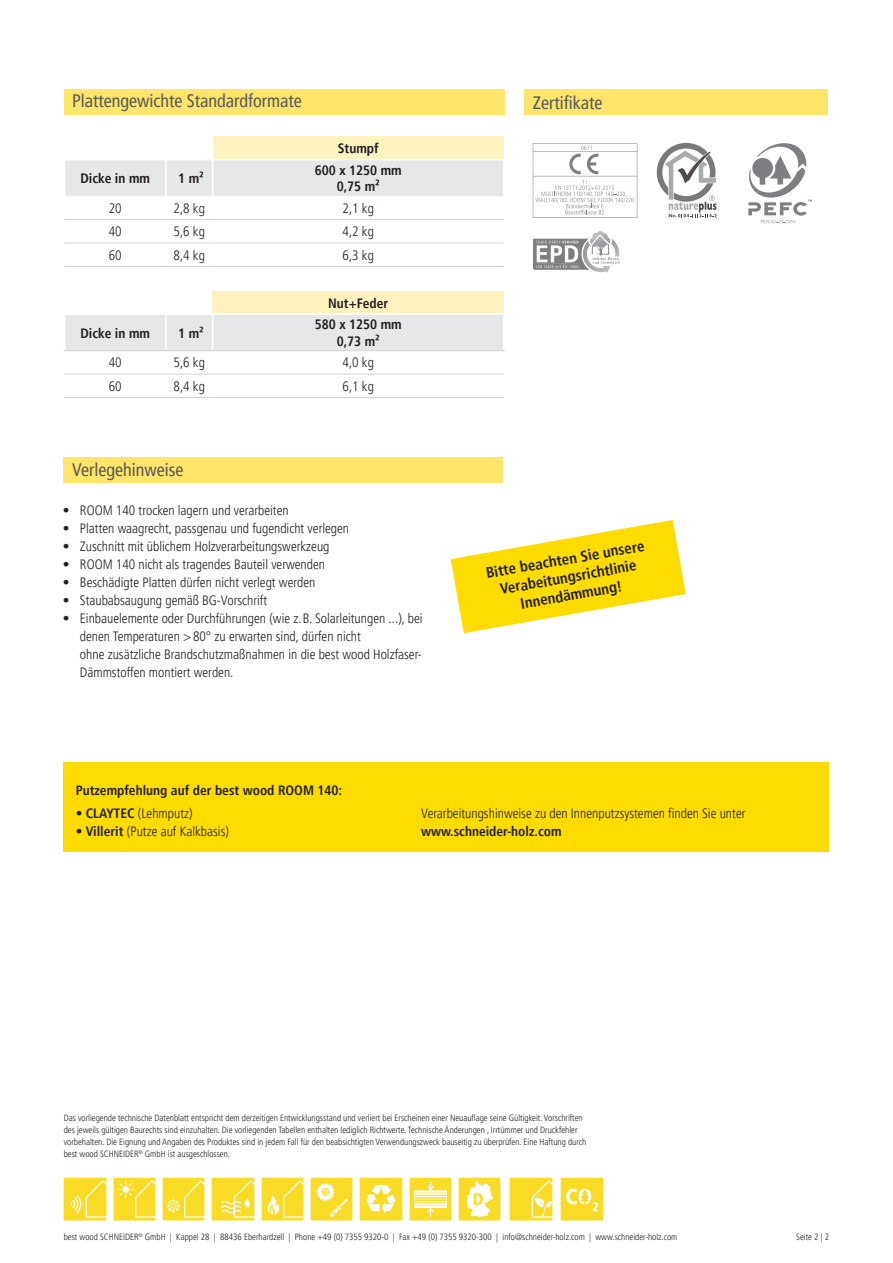
<style>
.page{position:relative;width:893px;height:1263px;background:#fff}
.page>*{position:absolute;margin:0;border:0;box-sizing:border-box;transform-origin:0 0}
.t1{font:condensed 18px "Frutiger LT Pro";color:#57585a}
.t2{font:700 condensed 15px/18px "Frutiger LT Pro";color:#231f20;text-align:center}
.t3{font:300 condensed 13.5px/18px "Frutiger LT Pro";color:#231f20}
.t4{font:700 condensed 13.5px/16.2px "Frutiger LT Pro";color:#231f20;text-align:center}
.t5{font:300 condensed 9px/12px "Frutiger LT Pro";color:#231f20}
.s1{font-weight:700}
</style>
<div class="page">
<img style="left:162px;top:1178px;width:43px;height:42px">
<img style="left:113px;top:1178px;width:43px;height:42px">
<img style="left:212px;top:1178px;width:42px;height:42px">
<img style="left:64px;top:1178px;width:42px;height:42px">
<img style="left:261px;top:1178px;width:43px;height:42px">
<img style="left:509px;top:1178px;width:43px;height:42px">
<img style="left:409px;top:1178px;width:43px;height:42px">
<img style="left:360px;top:1178px;width:42px;height:42px">
<img style="left:458px;top:1178px;width:43px;height:42px">
<img style="left:310px;top:1178px;width:43px;height:42px">
<img style="left:561px;top:1178px;width:42px;height:42px">
<div style="left:524px;top:89px;width:304px;height:25px;background:#ffe569"></div>
<svg style="left:65px;top:136px;width:439px;height:60px"></svg>
<hr style="left:212px;top:160px;width:1px;height:36px;background:#fff">
<hr style="left:503px;top:160px;width:2px;height:36px;background:#fff">
<hr style="left:65px;top:219px;width:101px;height:1px;background:#d1d2d4">
<hr style="left:166px;top:219px;width:47px;height:1px;background:#d1d2d4">
<hr style="left:213px;top:219px;width:291px;height:1px;background:#d1d2d4">
<hr style="left:65px;top:243px;width:101px;height:1px;background:#d1d2d4">
<hr style="left:166px;top:243px;width:47px;height:1px;background:#d1d2d4">
<hr style="left:213px;top:243px;width:291px;height:1px;background:#d1d2d4">
<hr style="left:65px;top:266px;width:101px;height:1px;background:#d1d2d4">
<hr style="left:166px;top:266px;width:47px;height:1px;background:#d1d2d4">
<hr style="left:213px;top:266px;width:291px;height:1px;background:#d1d2d4">
<hr style="left:213px;top:159px;width:292px;height:1px;background:#fff">
<hr style="left:64px;top:159px;width:102px;height:1px;background:#fff">
<hr style="left:166px;top:159px;width:47px;height:1px;background:#fff">
<div style="left:64px;top:89px;width:441px;height:25px;background:#ffe569"></div>
<div style="left:64px;top:457px;width:439px;height:26px;background:#ffe569"></div>
<div style="left:63px;top:763px;width:765px;height:89px;background:#ffdc01"></div>
<svg style="left:657px;top:143px;width:60px;height:74px"></svg>
<img style="left:533px;top:231px;width:87px;height:41px">
<hr style="left:213px;top:350px;width:292px;height:1px;background:#d1d2d4">
<hr style="left:65px;top:374px;width:101px;height:1px;background:#d1d2d4">
<hr style="left:213px;top:374px;width:291px;height:1px;background:#d1d2d4">
<hr style="left:65px;top:397px;width:101px;height:1px;background:#d1d2d4">
<hr style="left:213px;top:397px;width:291px;height:1px;background:#d1d2d4">
<svg style="left:64px;top:291px;width:440px;height:60px;background:#efede0"></svg>
<hr style="left:64px;top:313px;width:102px;height:2px;background:#fff">
<hr style="left:166px;top:313px;width:47px;height:2px;background:#fff">
<hr style="left:213px;top:313px;width:292px;height:2px;background:#fff">
<hr style="left:166px;top:350px;width:47px;height:1px;background:#d1d2d4">
<hr style="left:166px;top:374px;width:47px;height:1px;background:#d1d2d4">
<hr style="left:166px;top:397px;width:47px;height:1px;background:#d1d2d4">
<svg style="left:533px;top:143px;width:104px;height:75px"></svg>
<svg style="left:451px;top:520px;width:235px;height:113px"></svg>
<svg style="left:748px;top:143px;width:64px;height:80px"></svg>
<h1 class="t1" style="left:72px;top:91px;width:231px">Plattengewichte Standardformate</h1>
<p class="t4" style="left:338px;top:140px;width:42px">Stumpf</p>
<p class="t4" style="left:80px;top:170px;width:71px">Dicke in mm</p>
<p class="t4" style="left:178px;top:170px;width:27px">1 m²</p>
<p class="t4" style="left:315px;top:162px;width:88px">600 x 1250 mm<br>0,75 m²</p>
<p class="t3" style="left:109px;top:199px;width:14px">20</p>
<p class="t3" style="left:174px;top:199px;width:33px">2,8 kg</p>
<p class="t3" style="left:343px;top:199px;width:33px">2,1 kg</p>
<p class="t3" style="left:109px;top:223px;width:14px">40</p>
<p class="t3" style="left:174px;top:223px;width:33px">5,6 kg</p>
<p class="t3" style="left:343px;top:223px;width:33px">4,2 kg</p>
<p class="t3" style="left:109px;top:246px;width:14px">60</p>
<p class="t3" style="left:174px;top:246px;width:33px">8,4 kg</p>
<p class="t3" style="left:343px;top:246px;width:33px">6,3 kg</p>
<p class="t4" style="left:328px;top:295px;width:62px">Nut+Feder</p>
<p class="t4" style="left:80px;top:325px;width:71px">Dicke in mm</p>
<p class="t4" style="left:178px;top:325px;width:27px">1 m²</p>
<p class="t4" style="left:315px;top:317px;width:88px">580 x 1250 mm<br>0,73 m²</p>
<p class="t3" style="left:109px;top:354px;width:14px">40</p>
<p class="t3" style="left:174px;top:354px;width:33px">5,6 kg</p>
<p class="t3" style="left:343px;top:354px;width:33px">4,0 kg</p>
<p class="t3" style="left:109px;top:377px;width:14px">60</p>
<p class="t3" style="left:174px;top:377px;width:33px">8,4 kg</p>
<p class="t3" style="left:343px;top:377px;width:33px">6,1 kg</p>
<h1 class="t1" style="left:72px;top:459px;width:113px">Verlegehinweise</h1>
<p class="t3" style="left:63px;top:501px;width:227px">• ROOM 140 trocken lagern und verarbeiten</p>
<p class="t3" style="left:63px;top:519px;width:288px">• Platten waagrecht, passgenau und fugendicht verlegen</p>
<p class="t3" style="left:63px;top:537px;width:268px">• Zuschnitt mit üblichem Holzverarbeitungswerkzeug</p>
<p class="t3" style="left:63px;top:555px;width:264px">• ROOM 140 nicht als tragendes Bauteil verwenden</p>
<p class="t3" style="left:63px;top:573px;width:254px">• Beschädigte Platten dürfen nicht verlegt werden</p>
<p class="t3" style="left:63px;top:591px;width:206px">• Staubabsaugung gemäß BG-Vorschrift</p>
<p class="t3" style="left:80px;top:609px;width:344px;text-indent:-17px">• Einbauelemente oder Durchführungen (wie z.B. Solarleitungen ...), bei denen Temperaturen &gt;80° zu erwarten sind, dürfen nicht<br>ohne zusätzliche Brandschutzmaßnahmen in die best wood Holzfaser-Dämmstoffen montiert werden.</p>
<h1 class="t1" style="left:533px;top:92px;width:71px">Zertifikate</h1>
<p class="t2" style="left:485px;top:564px;width:162px;rotate:-10deg">Bitte beachten Sie unsere<br>Verabeitungsrichtlinie<br>Innendämmung!</p>
<p class="t4" style="left:76px;top:782px;width:268px">Putzempfehlung auf der best wood ROOM 140:</p>
<p class="t3" style="left:76px;top:804px;width:118px">• <span class="s1">CLAYTEC</span> (Lehmputz)</p>
<p class="t3" style="left:421px;top:804px;width:326px">Verarbeitungshinweise zu den Innenputzsystemen finden Sie unter</p>
<p class="t3" style="left:76px;top:822px;width:155px">• <span class="s1">Villerit</span> (Putze auf Kalkbasis)</p>
<p class="t4" style="left:421px;top:823px;width:142px">www.schneider-holz.com</p>
<p class="t5" style="left:64px;top:1112px;width:524px">Das vorliegende technische Datenblatt entspricht dem derzeitigen Entwicklungsstand und verliert bei Erscheinen einer Neuauflage seine Gültigkeit. Vorschriften des jeweils gültigen Baurechts sind einzuhalten. Die vorliegenden Tabellen enthalten lediglich Richtwerte. Technische Änderungen , Irrtümmer und Druckfehler vorbehalten. Die Eignung und Angaben des Produktes sind in jedem Fall für den beabsichtigten Verwendungszweck bauseitig zu überprüfen. Eine Haftung durch best wood SCHNEIDER<sup>®</sup> GmbH ist ausgeschlossen.</p>
<p class="t5" style="left:64px;top:1231px;width:615px">best wood SCHNEIDER<sup>®</sup> GmbH | Kappel 28 | 88436 Eberhardzell | Phone +49 (0) 7355 9320-0 | Fax +49 (0) 7355 9320-300 | info@schneider-holz.com | www.schneider-holz.com</p>
<p class="t5" style="left:796px;top:1231px;width:34px">Seite 2 | 2</p>
</div>
